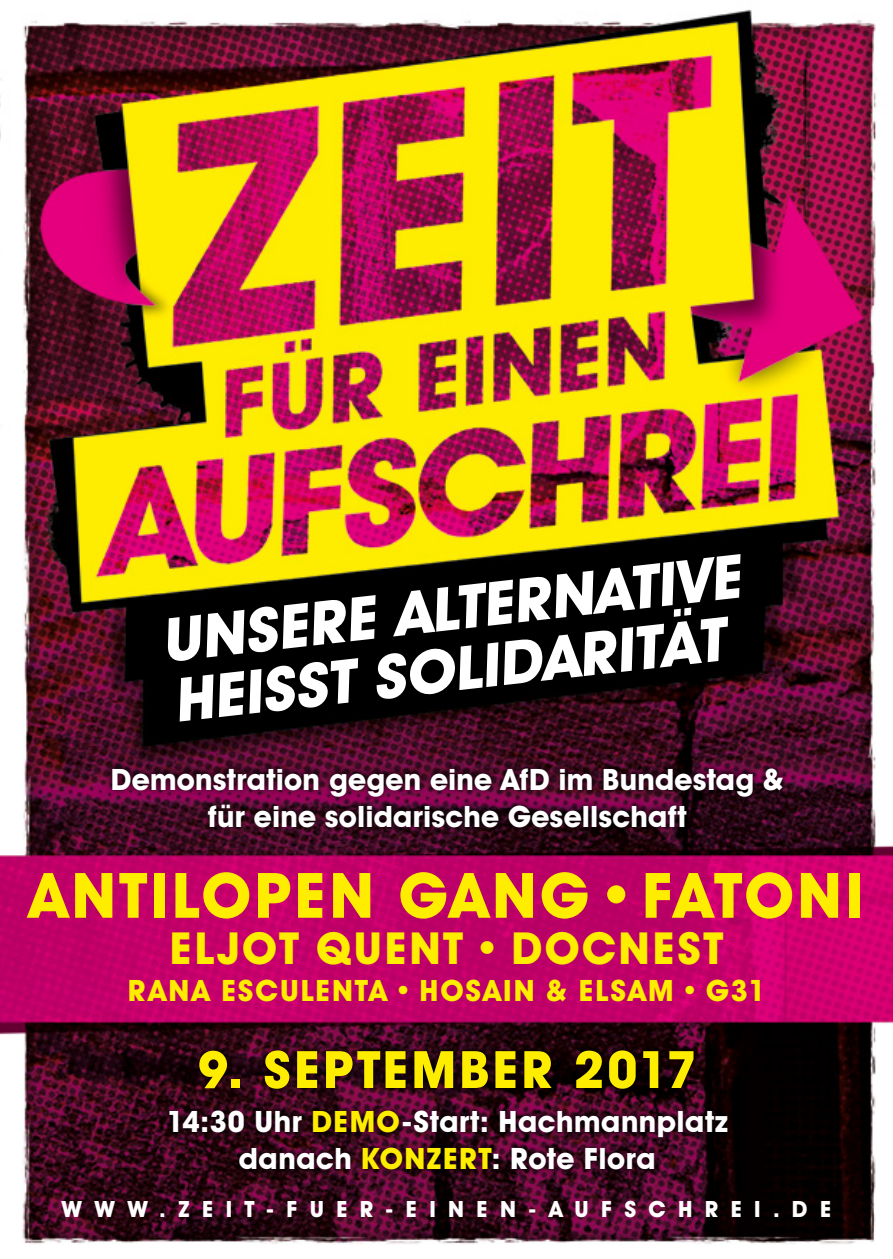
<style>
.page{position:relative;width:893px;height:1259px;background:#fff}
.page>*{position:absolute;margin:0;border:0;box-sizing:border-box;transform-origin:0 0}
.t1{font:700 63px "Avant Garde IT Cby BT";letter-spacing:.055em;color:#ffed00}
.t2{font:700 51.9px "Avant Garde IT Cby BT";letter-spacing:.055em;color:#ffed00}
.t3{font:700 44.4px "Avant Garde IT Cby BT";letter-spacing:.055em;color:#ffed00}
.t4{font:700 29.7px/36.9px "Avant Garde IT Cby BT";letter-spacing:.01em;color:#fff;text-align:center}
.t5{font:700 29.7px "Avant Garde IT Cby BT";letter-spacing:.065em;color:#ffed00}
.t6{font:700 22.5px "Avant Garde IT Cby BT";letter-spacing:.55em;color:#fff}
.s1{color:#ffed00}
</style>
<div class="page">
<img style="left:0;top:9px;width:893px;height:1235px">
<svg style="left:106px;top:760px;width:682px;height:74px;background:#3c0721"></svg>
<svg style="left:163px;top:1043px;width:570px;height:134px;background:#290514"></svg>
<svg style="left:168px;top:554px;width:572px;height:167px"></svg>
<p class="t4" style="left:111px;top:760px;width:674px">Demonstration gegen eine AfD im Bundestag &amp; für eine solidarische Gesellschaft</p>
<h1 class="t1" style="left:29px;top:857px;width:836px">ANTILOPEN GANG • FATONI</h1>
<h3 class="t3" style="left:170px;top:921px;width:555px">ELJOT QUENT • DOCNEST</h3>
<p class="t5" style="left:128px;top:972px;width:639px">RANA ESCULENTA • HOSAIN &amp; ELSAM • G31</p>
<h2 class="t2" style="left:198px;top:1038px;width:501px">9. SEPTEMBER 2017</h2>
<p class="t4" style="left:166px;top:1103px;width:564px">14:30 Uhr <span class="s1">DEMO</span>-Start: Hachmannplatz danach <span class="s1">KONZERT</span>: Rote Flora</p>
<p class="t6" style="left:62px;top:1195px;width:771px">WWW.ZEIT-FUER-EINEN-AUFSCHREI.DE</p>
</div>
